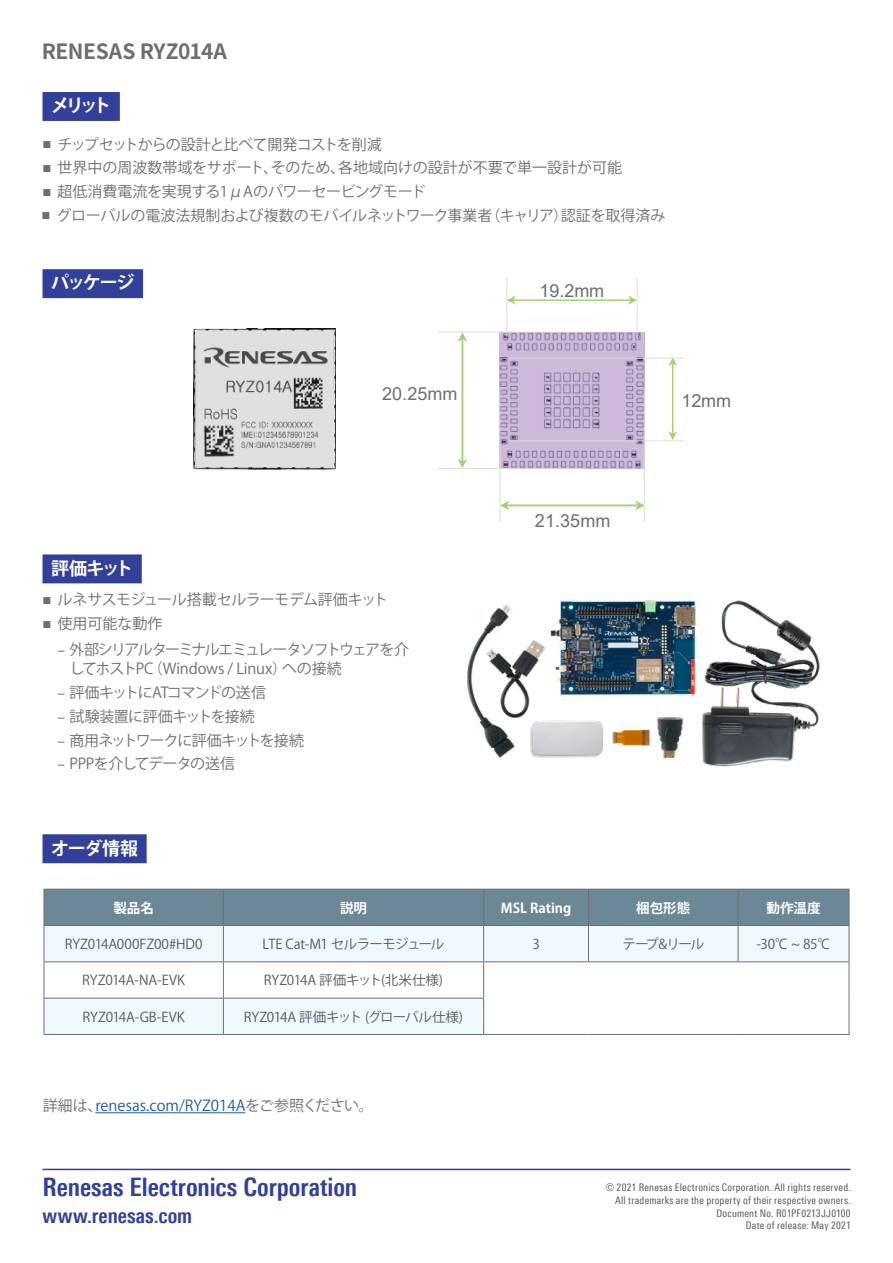
<style>
.page{position:relative;width:893px;height:1263px;background:#fff}
.page>*{position:absolute;margin:0;border:0;box-sizing:border-box;transform-origin:0 0}
.t1{font:700 25.5px "Linotype Univers 620 Cn";color:#32409a}
.t2{font:700 21px "Linotype Univers 620 Cn";letter-spacing:.005em;color:#32409a}
.t3{font:700 21px "Noto Sans CJ Kjp";letter-spacing:-.02em;color:#6d6e71}
.t4{font:18px "Arial";letter-spacing:.005em;color:#6d6e71}
.t5{font:700 18px "Koz Go Pro";letter-spacing:-.08em;color:#fff}
.t6{font:15px "Koz Go Pro";letter-spacing:-.02em;color:#6d6e71}
.t7{font:15px/19.5px "Koz Go Pro";letter-spacing:-.075em;color:#6d6e71}
.t8{font:15px "Koz Go Pro";color:#6d6e71}
.t9{font:15px "Koz Go Pro";color:#215e9e}
.t10{font:15px "Koz Go Pro";letter-spacing:-.06em;color:#6d6e71}
.t11{font:15px "Koz Go Pro";letter-spacing:-.04em;color:#6d6e71}
.t12{font:13.5px "Koz Go Pro";letter-spacing:-.02em;color:#58595b}
.t13{font:700 13.5px "Koz Go Pro";color:#fff}
.t14{font:13.5px "Koz Go Pro";letter-spacing:-.055em;color:#58595b}
.t15{font:10.5px/12.6px "Linotype Univers 420 Cn";letter-spacing:.025em;color:#58595b;text-align:right}
.s1{font-family:"Arial"}
.s2{font-family:"Myriad Pro"}
.s3{color:#6d6e71}
</style>
<div class="page">
<hr style="left:43px;top:1169px;width:807px;height:1px;background:#32409a">
<div style="left:43px;top:834px;width:104px;height:29px;background:#32409a"></div>
<div style="left:43px;top:92px;width:77px;height:29px;background:#32409a"></div>
<div style="left:43px;top:269px;width:100px;height:29px;background:#32409a"></div>
<div style="left:43px;top:554px;width:99px;height:29px;background:#32409a"></div>
<img style="left:193px;top:328px;width:142px;height:142px">
<svg style="left:668px;top:357px;width:9px;height:83px"></svg>
<img style="left:500px;top:332px;width:144px;height:136px">
<hr style="left:509px;top:358px;width:175px;height:1px;background:#dcddde">
<hr style="left:509px;top:441px;width:175px;height:1px;background:#dcddde">
<svg style="left:508px;top:296px;width:129px;height:9px"></svg>
<hr style="left:507px;top:277px;width:1px;height:60px;background:#dcddde">
<hr style="left:637px;top:278px;width:1px;height:60px;background:#dcddde">
<svg style="left:458px;top:333px;width:9px;height:135px"></svg>
<hr style="left:438px;top:332px;width:145px;height:1px;background:#dcddde">
<hr style="left:438px;top:468px;width:145px;height:1px;background:#dcddde">
<svg style="left:500px;top:501px;width:144px;height:9px"></svg>
<hr style="left:499px;top:390px;width:1px;height:132px;background:#dcddde">
<hr style="left:644px;top:390px;width:1px;height:132px;background:#dcddde">
<div style="left:45px;top:890px;width:804px;height:35px;background:#6c8896"></div>
<svg style="left:45px;top:926px;width:804px;height:108px;fill:#eff9fe"></svg>
<hr style="left:44px;top:889px;width:179px;height:1px;background:#6d6e71">
<hr style="left:44px;top:889px;width:1px;height:36px;background:#6d6e71">
<hr style="left:223px;top:889px;width:261px;height:1px;background:#6d6e71">
<hr style="left:223px;top:889px;width:1px;height:36px;background:#6d6e71">
<hr style="left:484px;top:889px;width:104px;height:1px;background:#6d6e71">
<hr style="left:483px;top:889px;width:1px;height:36px;background:#6d6e71">
<hr style="left:588px;top:889px;width:150px;height:1px;background:#6d6e71">
<hr style="left:588px;top:889px;width:1px;height:36px;background:#6d6e71">
<hr style="left:738px;top:889px;width:111px;height:1px;background:#6d6e71">
<hr style="left:738px;top:889px;width:1px;height:36px;background:#6d6e71">
<hr style="left:849px;top:889px;width:1px;height:36px;background:#6d6e71">
<hr style="left:44px;top:925px;width:179px;height:1px;background:#6d6e71">
<hr style="left:44px;top:926px;width:1px;height:35px;background:#6d6e71">
<hr style="left:223px;top:925px;width:261px;height:1px;background:#6d6e71">
<hr style="left:223px;top:926px;width:1px;height:35px;background:#6d6e71">
<hr style="left:484px;top:925px;width:104px;height:1px;background:#6d6e71">
<hr style="left:483px;top:926px;width:1px;height:35px;background:#6d6e71">
<hr style="left:588px;top:925px;width:150px;height:1px;background:#6d6e71">
<hr style="left:588px;top:926px;width:1px;height:35px;background:#6d6e71">
<hr style="left:738px;top:925px;width:111px;height:1px;background:#6d6e71">
<hr style="left:738px;top:926px;width:1px;height:35px;background:#6d6e71">
<hr style="left:849px;top:926px;width:1px;height:35px;background:#6d6e71">
<hr style="left:44px;top:961px;width:179px;height:1px;background:#6d6e71">
<hr style="left:44px;top:962px;width:1px;height:36px;background:#6d6e71">
<hr style="left:223px;top:961px;width:261px;height:1px;background:#6d6e71">
<hr style="left:223px;top:962px;width:1px;height:36px;background:#6d6e71">
<hr style="left:484px;top:961px;width:104px;height:1px;background:#6d6e71">
<hr style="left:483px;top:962px;width:1px;height:36px;background:#6d6e71">
<hr style="left:588px;top:961px;width:150px;height:1px;background:#6d6e71">
<hr style="left:738px;top:961px;width:111px;height:1px;background:#6d6e71">
<hr style="left:849px;top:962px;width:1px;height:36px;background:#6d6e71">
<hr style="left:44px;top:998px;width:179px;height:1px;background:#6d6e71">
<hr style="left:44px;top:998px;width:1px;height:36px;background:#6d6e71">
<hr style="left:223px;top:998px;width:261px;height:1px;background:#6d6e71">
<hr style="left:223px;top:998px;width:1px;height:36px;background:#6d6e71">
<hr style="left:483px;top:998px;width:1px;height:36px;background:#6d6e71">
<hr style="left:849px;top:998px;width:1px;height:36px;background:#6d6e71">
<hr style="left:44px;top:1034px;width:179px;height:1px;background:#6d6e71">
<hr style="left:223px;top:1034px;width:261px;height:1px;background:#6d6e71">
<hr style="left:484px;top:1034px;width:104px;height:1px;background:#6d6e71">
<hr style="left:588px;top:1034px;width:150px;height:1px;background:#6d6e71">
<hr style="left:738px;top:1034px;width:111px;height:1px;background:#6d6e71">
<hr style="left:95px;top:1112px;width:150px;height:1px;background:#215e9e">
<img style="left:467px;top:600px;width:353px;height:167px">
<h2 class="t3" style="left:42px;top:40px;width:187px">RENESAS RYZ014A</h2>
<h3 class="t5" style="left:51px;top:94px;width:62px">メリット</h3>
<h3 class="t10" style="left:42px;top:135px;width:341px"><span class="s1">■</span> チップセットからの設計と比べて開発コストを削減</h3>
<h3 class="t8" style="left:43px;top:158px;width:581px"><span class="s1">■</span> 世界中の周波数帯域をサポート、そのため、各地域向けの設計が不要で単一設計が可能</h3>
<h3 class="t6" style="left:43px;top:182px;width:385px"><span class="s1">■</span> 超低消費電流を実現する1μAのパワーセービングモード</h3>
<h3 class="t6" style="left:41px;top:206px;width:625px"><span class="s1">■</span> グローバルの電波法規制および複数のモバイルネットワーク事業者（キャリア）認証を取得済み</h3>
<h3 class="t5" style="left:51px;top:271px;width:85px">パッケージ</h3>
<h3 class="t4" style="left:382px;top:381px;width:77px">20.25mm</h3>
<h3 class="t5" style="left:51px;top:556px;width:84px">評価キット</h3>
<h3 class="t6" style="left:43px;top:590px;width:347px"><span class="s1">■</span> ルネサスモジュール搭載セルラーモデム評価キット</h3>
<h3 class="t8" style="left:43px;top:614px;width:121px"><span class="s1">■</span> 使用可能な動作</h3>
<h3 class="t7" style="left:70px;top:640px;width:341px;text-indent:-12px"><span class="s2">–</span> 外部シリアルターミナルエミュレータソフトウェアを介してホストPC（Windows / Linux）への接続</h3>
<h3 class="t7" style="left:58px;top:683px;width:210px"><span class="s2">–</span> 評価キットにATコマンドの送信</h3>
<h3 class="t6" style="left:58px;top:707px;width:199px"><span class="s2">–</span> 試験装置に評価キットを接続</h3>
<h3 class="t7" style="left:58px;top:731px;width:248px"><span class="s2">–</span> 商用ネットワークに評価キットを接続</h3>
<h3 class="t11" style="left:58px;top:754px;width:179px"><span class="s2">–</span> PPPを介してデータの送信</h3>
<h3 class="t5" style="left:51px;top:836px;width:89px">オーダ情報</h3>
<h3 class="t4" style="left:540px;top:278px;width:66px">19.2mm</h3>
<h3 class="t4" style="left:535px;top:508px;width:77px">21.35mm</h3>
<h3 class="t4" style="left:681px;top:388px;width:51px">12mm</h3>
<p class="t13" style="left:113px;top:899px;width:42px">製品名</p>
<p class="t13" style="left:340px;top:899px;width:28px">説明</p>
<p class="t13" style="left:501px;top:899px;width:72px">MSL Rating</p>
<p class="t13" style="left:636px;top:899px;width:55px">梱包形態</p>
<p class="t13" style="left:767px;top:899px;width:55px">動作温度</p>
<p class="t12" style="left:65px;top:935px;width:139px">RYZ014A000FZ00#HD0</p>
<p class="t14" style="left:263px;top:935px;width:183px">LTE Cat-M1 セルラーモジュール</p>
<p class="t12" style="left:532px;top:935px;width:9px">3</p>
<p class="t12" style="left:622px;top:935px;width:83px">テープ&amp;リール</p>
<p class="t12" style="left:756px;top:935px;width:76px">-30℃ ~ 85℃</p>
<p class="t12" style="left:82px;top:972px;width:104px">RYZ014A-NA-EVK</p>
<p class="t12" style="left:264px;top:972px;width:181px">RYZ014A 評価キット(北米仕様)</p>
<p class="t12" style="left:83px;top:1008px;width:104px">RYZ014A-GB-EVK</p>
<p class="t12" style="left:244px;top:1008px;width:221px">RYZ014A 評価キット (グローバル仕様)</p>
<h3 class="t9" style="left:43px;top:1095px;width:332px"><span class="s3">詳細は、</span>renesas.com/RYZ014A<span class="s3">をご参照ください。</span></h3>
<h1 class="t1" style="left:43px;top:1172px;width:316px">Renesas Electronics Corporation</h1>
<h2 class="t2" style="left:43px;top:1203px;width:151px">www.renesas.com</h2>
<p class="t15" style="left:606px;top:1181px;width:246px">© 2021 Renesas Electronics Corporation. All rights reserved.<br>All trademarks are the property of their respective owners.<br>Document No. R01PF0213JJ0100<br>Date of release: May 2021</p>
</div>
